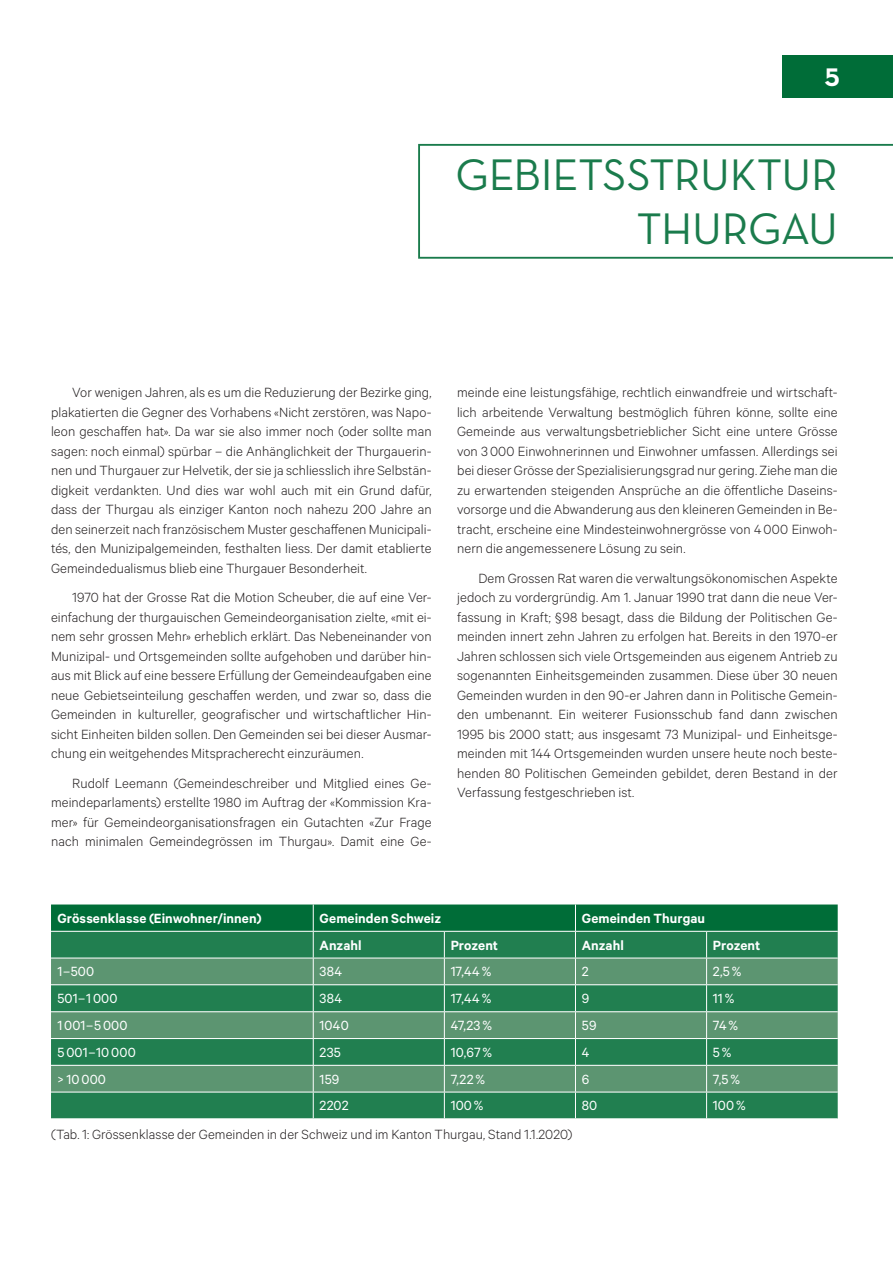
<style>
.page{position:relative;width:893px;height:1263px;background:#fff}
.page>*{position:absolute;margin:0;border:0;box-sizing:border-box;transform-origin:0 0}
.t1{font:45px/54px "Neutra Text";letter-spacing:-.01em;color:#006d38;text-align:right}
.t2{font:25.8px "Neutra Text Bold Alt";color:#fff}
.t3{font:300 15px/19.5px "Calibre";letter-spacing:.005em;color:#231f20;text-align:justify}
.t4{font:15px "Calibre";letter-spacing:.01em;color:#fff}
.t5{font:600 15px "Calibre";letter-spacing:.005em;color:#fff}
</style>
<div class="page">
<div style="left:782px;top:55px;width:111px;height:43px;background:#006d38"></div>
<svg style="left:418px;top:144px;width:475px;height:115px"></svg>
<svg style="left:51px;top:904px;width:787px;height:214px;background:#3b8960"></svg>
<h2 class="t2" style="left:825px;top:61px;width:17px">5</h2>
<h1 class="t1" style="left:455px;top:147px;width:384px">GEBIETSSTRUKTUR<br>THURGAU</h1>
<p class="t3" style="left:51px;top:382px;width:382px;text-indent:21px">Vor wenigen Jahren, als es um die Reduzierung der Bezirke ging, plakatierten die Gegner des Vorhabens «Nicht zerstören, was Napo&shy;leon geschaffen hat». Da war sie also immer noch (oder sollte man sagen: noch einmal) spürbar – die Anhänglichkeit der Thurgauerin&shy;nen und Thurgauer zur Helvetik, der sie ja schliesslich ihre Selbstän&shy;digkeit verdankten. Und dies war wohl auch mit ein Grund dafür, dass der Thurgau als einziger Kanton noch nahezu 200 Jahre an den seinerzeit nach französischem Muster geschaffenen Municipali&shy;tés, den Munizipalgemeinden, festhalten liess. Der damit etablierte Gemeindedualismus blieb eine Thurgauer Besonderheit.</p>
<p class="t3" style="left:51px;top:587px;width:382px;text-indent:21px">1970 hat der Grosse Rat die Motion Scheuber, die auf eine Ver&shy;einfachung der thurgauischen Gemeindeorganisation zielte, «mit ei&shy;nem sehr grossen Mehr» erheblich erklärt. Das Nebeneinander von Munizipal- und Ortsgemeinden sollte aufgehoben und darüber hin&shy;aus mit Blick auf eine bessere Erfüllung der Gemeindeaufgaben eine neue Gebietseinteilung geschaffen werden, und zwar so, dass die Gemeinden in kultureller, geografischer und wirtschaftlicher Hin&shy;sicht Einheiten bilden sollen. Den Gemeinden sei bei dieser Ausmar&shy;chung ein weitgehendes Mitspracherecht einzuräumen.</p>
<p class="t3" style="left:51px;top:772px;width:382px;text-indent:21px">Rudolf Leemann (Gemeindeschreiber und Mitglied eines Ge&shy;meindeparlaments) erstellte 1980 im Auftrag der «Kommission Kra&shy;mer» für Gemeindeorganisationsfragen ein Gutachten «Zur Frage nach minimalen Gemeindegrössen im Thurgau». Damit eine Ge-</p>
<p class="t3" style="left:457px;top:382px;width:382px">meinde eine leistungsfähige, rechtlich einwandfreie und wirtschaft&shy;lich arbeitende Verwaltung bestmöglich führen könne, sollte eine Gemeinde aus verwaltungsbetrieblicher Sicht eine untere Grösse von 3000 Einwohnerinnen und Einwohner umfassen. Allerdings sei bei dieser Grösse der Spezialisierungsgrad nur gering. Ziehe man die zu erwartenden steigenden Ansprüche an die öffentliche Daseins&shy;vorsorge und die Abwanderung aus den kleineren Gemeinden in Be&shy;tracht, erscheine eine Mindesteinwohnergrösse von 4000 Einwoh&shy;nern die angemessenere Lösung zu sein.</p>
<p class="t3" style="left:457px;top:568px;width:382px;text-indent:21px">Dem Grossen Rat waren die verwaltungsökonomischen Aspekte jedoch zu vordergründig. Am 1. Januar 1990 trat dann die neue Ver&shy;fassung in Kraft; §98 besagt, dass die Bildung der Politischen Ge&shy;meinden innert zehn Jahren zu erfolgen hat. Bereits in den 1970-er Jahren schlossen sich viele Ortsgemeinden aus eigenem Antrieb zu sogenannten Einheitsgemeinden zusammen. Diese über 30 neuen Gemeinden wurden in den 90-er Jahren dann in Politische Gemein&shy;den umbenannt. Ein weiterer Fusionsschub fand dann zwischen 1995 bis 2000 statt; aus insgesamt 73 Munizipal- und Einheitsge&shy;meinden mit 144 Ortsgemeinden wurden unsere heute noch beste&shy;henden 80 Politischen Gemeinden gebildet, deren Bestand in der Verfassung festgeschrieben ist.</p>
<p class="t5" style="left:57px;top:909px;width:206px">Grössenklasse (Einwohner/innen)</p>
<p class="t5" style="left:320px;top:909px;width:123px">Gemeinden Schweiz</p>
<p class="t5" style="left:582px;top:909px;width:125px">Gemeinden Thurgau</p>
<p class="t5" style="left:320px;top:936px;width:44px">Anzahl</p>
<p class="t5" style="left:451px;top:936px;width:49px">Prozent</p>
<p class="t5" style="left:582px;top:936px;width:44px">Anzahl</p>
<p class="t5" style="left:713px;top:936px;width:49px">Prozent</p>
<p class="t4" style="left:57px;top:963px;width:38px">1–500</p>
<p class="t4" style="left:320px;top:963px;width:24px">384</p>
<p class="t4" style="left:451px;top:963px;width:42px">17,44%</p>
<p class="t4" style="left:582px;top:963px;width:8px">2</p>
<p class="t4" style="left:713px;top:963px;width:30px">2,5%</p>
<p class="t4" style="left:57px;top:990px;width:62px">501–1000</p>
<p class="t4" style="left:320px;top:990px;width:24px">384</p>
<p class="t4" style="left:451px;top:990px;width:42px">17,44%</p>
<p class="t4" style="left:582px;top:990px;width:9px">9</p>
<p class="t4" style="left:713px;top:990px;width:23px">11%</p>
<p class="t4" style="left:57px;top:1016px;width:72px">1001–5000</p>
<p class="t4" style="left:320px;top:1016px;width:31px">1040</p>
<p class="t4" style="left:451px;top:1016px;width:43px">47,23%</p>
<p class="t4" style="left:582px;top:1016px;width:16px">59</p>
<p class="t4" style="left:713px;top:1016px;width:27px">74%</p>
<p class="t4" style="left:57px;top:1043px;width:80px">5001–10000</p>
<p class="t4" style="left:320px;top:1043px;width:23px">235</p>
<p class="t4" style="left:451px;top:1043px;width:43px">10,67%</p>
<p class="t4" style="left:582px;top:1043px;width:9px">4</p>
<p class="t4" style="left:713px;top:1043px;width:20px">5%</p>
<p class="t4" style="left:57px;top:1070px;width:50px">&gt; 10000</p>
<p class="t4" style="left:320px;top:1070px;width:21px">159</p>
<p class="t4" style="left:451px;top:1070px;width:36px">7,22%</p>
<p class="t4" style="left:582px;top:1070px;width:9px">6</p>
<p class="t4" style="left:713px;top:1070px;width:29px">7,5%</p>
<p class="t4" style="left:320px;top:1097px;width:30px">2202</p>
<p class="t4" style="left:451px;top:1097px;width:34px">100%</p>
<p class="t4" style="left:582px;top:1097px;width:17px">80</p>
<p class="t4" style="left:713px;top:1097px;width:34px">100%</p>
<p class="t3" style="left:51px;top:1123px;width:523px">(Tab. 1: Grössenklasse der Gemeinden in der Schweiz und im Kanton Thurgau, Stand 1.1.2020)</p>
</div>
